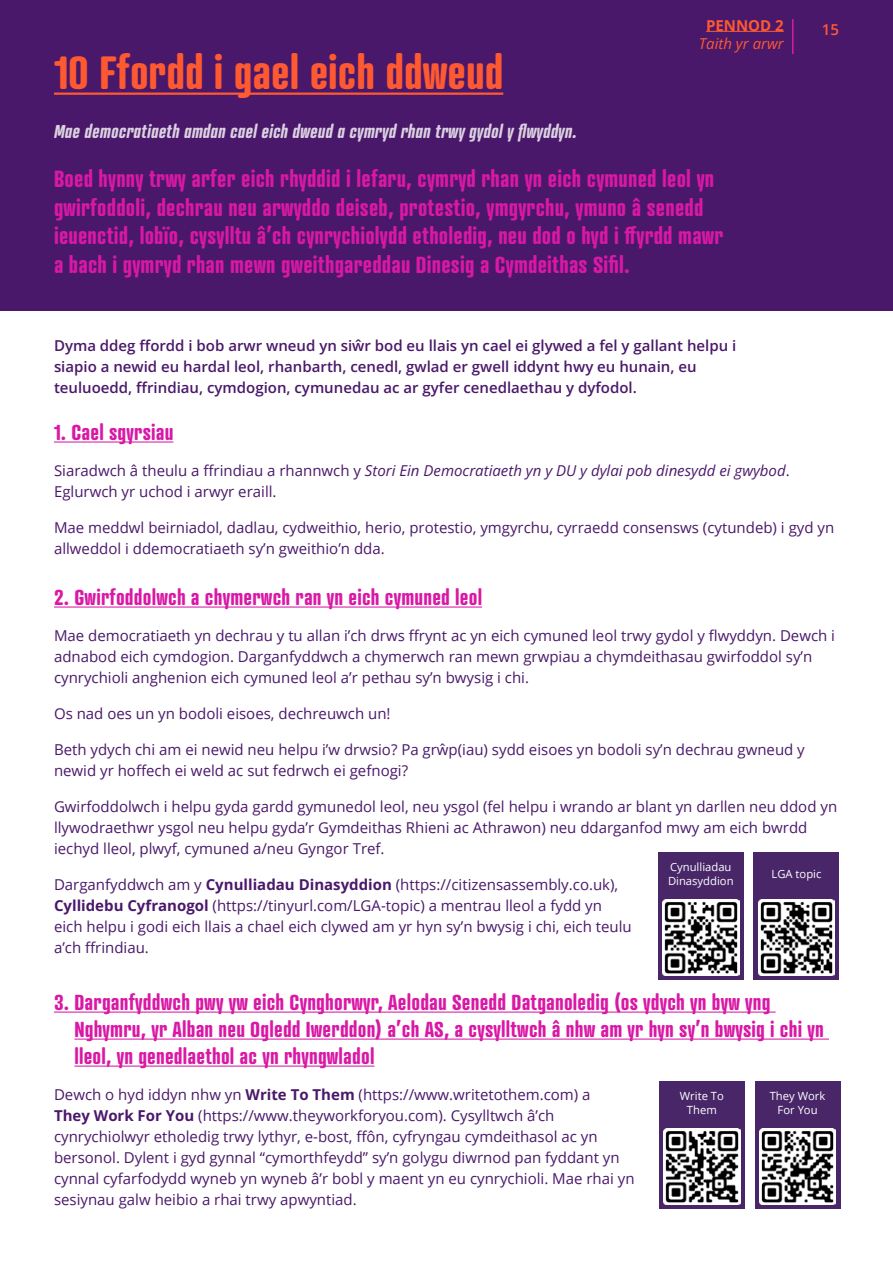
<style>
.page{position:relative;width:893px;height:1263px;background:#fff}
.page>*{position:absolute;margin:0;border:0;box-sizing:border-box;transform-origin:0 0}
.t1{font:700 45px "Atrament";color:#ff5932}
.Small_Headings{font:700 22.5px/28.5px "Atrament";letter-spacing:.01em;color:#d918a5}
.Small_Headings-2{font:700 21px/27px "Atrament";letter-spacing:.01em;color:#d918a5}
.Small_Headings-3{font:italic 700 18px "Atrament";letter-spacing:.01em;color:#dbd1e1}
.Body_copy{font:15px/21px "Open Sans";color:#4a186a}
.Body_copy-2{font:600 15px/21px "Open Sans";color:#4a186a}
.t2{font:italic 15px "Open Sans";color:#ff5932}
.t3{font:700 15px "Open Sans";color:#ff5932}
.t4{font:600 15px "Open Sans";color:#ff5932}
.Body_copy-3{font:11.25px/13.5px "Open Sans";color:#fff;text-align:center}
.s1{font-style:italic}
.s2{font-weight:700}
</style>
<div class="page">
<div style="left:0;top:0;width:893px;height:310px;background:#4a186a"></div>
<hr style="left:706px;top:31px;width:78px;height:1px;background:#ff5932">
<hr style="left:792px;top:19px;width:1px;height:35px;background:#d918a5">
<hr style="left:54px;top:93px;width:449px;height:2px;background:#ff5932">
<hr style="left:54px;top:441px;width:119px;height:1px;background:#d918a5">
<hr style="left:54px;top:606px;width:428px;height:1px;background:#d918a5">
<hr style="left:54px;top:1011px;width:722px;height:1px;background:#d918a5">
<hr style="left:74px;top:1038px;width:755px;height:1px;background:#d918a5">
<hr style="left:74px;top:1065px;width:300px;height:1px;background:#d918a5">
<div style="left:658px;top:853px;width:85px;height:127px;background:#482668"></div>
<div style="left:754px;top:853px;width:85px;height:127px;background:#482668"></div>
<img style="left:662px;top:899px;width:77px;height:77px">
<img style="left:758px;top:899px;width:77px;height:77px">
<div style="left:659px;top:1081px;width:85px;height:128px;background:#482668"></div>
<div style="left:755px;top:1081px;width:85px;height:128px;background:#482668"></div>
<img style="left:664px;top:1128px;width:76px;height:77px">
<img style="left:759px;top:1128px;width:77px;height:77px">
<p class="t3" style="left:706px;top:15px;width:79px">PENNOD 2</p>
<p class="t2" style="left:699px;top:33px;width:87px">Taith yr arwr</p>
<p class="t1" style="left:54px;top:44px;width:451px">10 Ffordd i gael eich ddweud</p>
<p class="Small_Headings-3" style="left:54px;top:120px;width:524px">Mae democratiaeth amdan cael eich dweud a cymryd rhan trwy gydol y flwyddyn.</p>
<p class="Small_Headings" style="left:54px;top:164px;width:671px">Boed hynny trwy arfer eich rhyddid i lefaru, cymryd rhan yn eich cymuned leol yn gwirfoddoli, dechrau neu arwyddo deiseb, protestio, ymgyrchu, ymuno â senedd ieuenctid, lobïo, cysylltu â’ch cynrychiolydd etholedig, neu dod o hyd i ffyrdd mawr</p>
<p class="Small_Headings" style="left:54px;top:250px;width:577px">a bach i gymryd rhan mewn gweithgareddau Dinesig a Cymdeithas Sifil.</p>
<p class="Body_copy-2" style="left:54px;top:335px;width:684px">Dyma ddeg ffordd i bob arwr wneud yn siŵr bod eu llais yn cael ei glywed a fel y gallant helpu i siapio a newid eu hardal leol, rhanbarth, cenedl, gwlad er gwell iddynt hwy eu hunain, eu teuluoedd, ffrindiau, cymdogion, cymunedau ac ar gyfer cenedlaethau y dyfodol.</p>
<p class="t4" style="left:822px;top:19px;width:19px">15</p>
<p class="Small_Headings-2" style="left:54px;top:418px;width:121px">1. Cael sgyrsiau</p>
<p class="Body_copy" style="left:54px;top:460px;width:737px">Siaradwch â theulu a ffrindiau a rhannwch y <span class="s1">Stori Ein Democratiaeth yn y DU y dylai pob dinesydd ei gwybod</span>.<br>Eglurwch yr uchod i arwyr eraill.</p>
<p class="Body_copy" style="left:54px;top:517px;width:782px">Mae meddwl beirniadol, dadlau, cydweithio, herio, protestio, ymgyrchu, cyrraedd consensws (cytundeb) i gyd yn allweddol i ddemocratiaeth sy’n gweithio’n dda.</p>
<p class="Small_Headings-2" style="left:54px;top:583px;width:430px">2. Gwirfoddolwch a chymerwch ran yn eich cymuned leol</p>
<p class="Body_copy" style="left:54px;top:625px;width:783px">Mae democratiaeth yn dechrau y tu allan i’ch drws ffrynt ac yn eich cymuned leol trwy gydol y flwyddyn. Dewch i adnabod eich cymdogion. Darganfyddwch a chymerwch ran mewn grwpiau a chymdeithasau gwirfoddol sy’n cynrychioli anghenion eich cymuned leol a’r pethau sy’n bwysig i chi.</p>
<p class="Body_copy" style="left:54px;top:703px;width:338px">Os nad oes un yn bodoli eisoes, dechreuwch un!</p>
<p class="Body_copy" style="left:54px;top:739px;width:752px">Beth ydych chi am ei newid neu helpu i’w drwsio? Pa grŵp(iau) sydd eisoes yn bodoli sy’n dechrau gwneud y newid yr hoffech ei weld ac sut fedrwch ei gefnogi?</p>
<p class="Body_copy" style="left:54px;top:796px;width:785px">Gwirfoddolwch i helpu gyda gardd gymunedol leol, neu ysgol (fel helpu i wrando ar blant yn darllen neu ddod yn llywodraethwr ysgol neu helpu gyda’r Gymdeithas Rhieni ac Athrawon) neu ddarganfod mwy am eich bwrdd iechyd lleol, plwyf, cymuned a/neu Gyngor Tref.</p>
<p class="Body_copy" style="left:54px;top:874px;width:579px">Darganfyddwch am y <span class="s2">Cynulliadau Dinasyddion</span> (https://citizensassembly.co.uk), <span class="s2">Cyllidebu Cyfranogol</span> (https://tinyurl.com/LGA-topic) a mentrau lleol a fydd yn eich helpu i godi eich llais a chael eich clywed am yr hyn sy’n bwysig i chi, eich teulu a’ch ffrindiau.</p>
<p class="Small_Headings-2" style="left:74px;top:988px;width:751px;text-indent:-20px">3. Darganfyddwch pwy yw eich Cynghorwyr, Aelodau Senedd Datganoledig (os ydych yn byw yng<br>Nghymru, yr Alban neu Ogledd Iwerddon) a’ch AS, a cysylltwch â nhw am yr hyn sy’n bwysig i chi yn lleol, yn genedlaethol ac yn rhyngwladol</p>
<p class="Body_copy" style="left:54px;top:1084px;width:582px">Dewch o hyd iddyn nhw yn <span class="s2">Write To Them</span> (https://www.writetothem.com) a<br><span class="s2">They Work For You</span> (https://www.theyworkforyou.com). Cysylltwch â’ch cynrychiolwyr etholedig trwy lythyr, e-bost, ffôn, cyfryngau cymdeithasol ac yn bersonol. Dylent i gyd gynnal “cymorthfeydd” sy’n golygu diwrnod pan fyddant yn cynnal cyfarfodydd wyneb yn wyneb â’r bobl y maent yn eu cynrychioli. Mae rhai yn sesiynau galw heibio a rhai trwy apwyntiad.</p>
<p class="Body_copy-3" style="left:668px;top:860px;width:67px;text-align:left">Cynulliadau<br>Dinasyddion</p>
<p class="Body_copy-3" style="left:771px;top:867px;width:51px">LGA topic</p>
<p class="Body_copy-3" style="left:680px;top:1089px;width:46px">Write To<br>Them</p>
<p class="Body_copy-3" style="left:770px;top:1089px;width:57px">They Work<br>For You</p>
</div>
